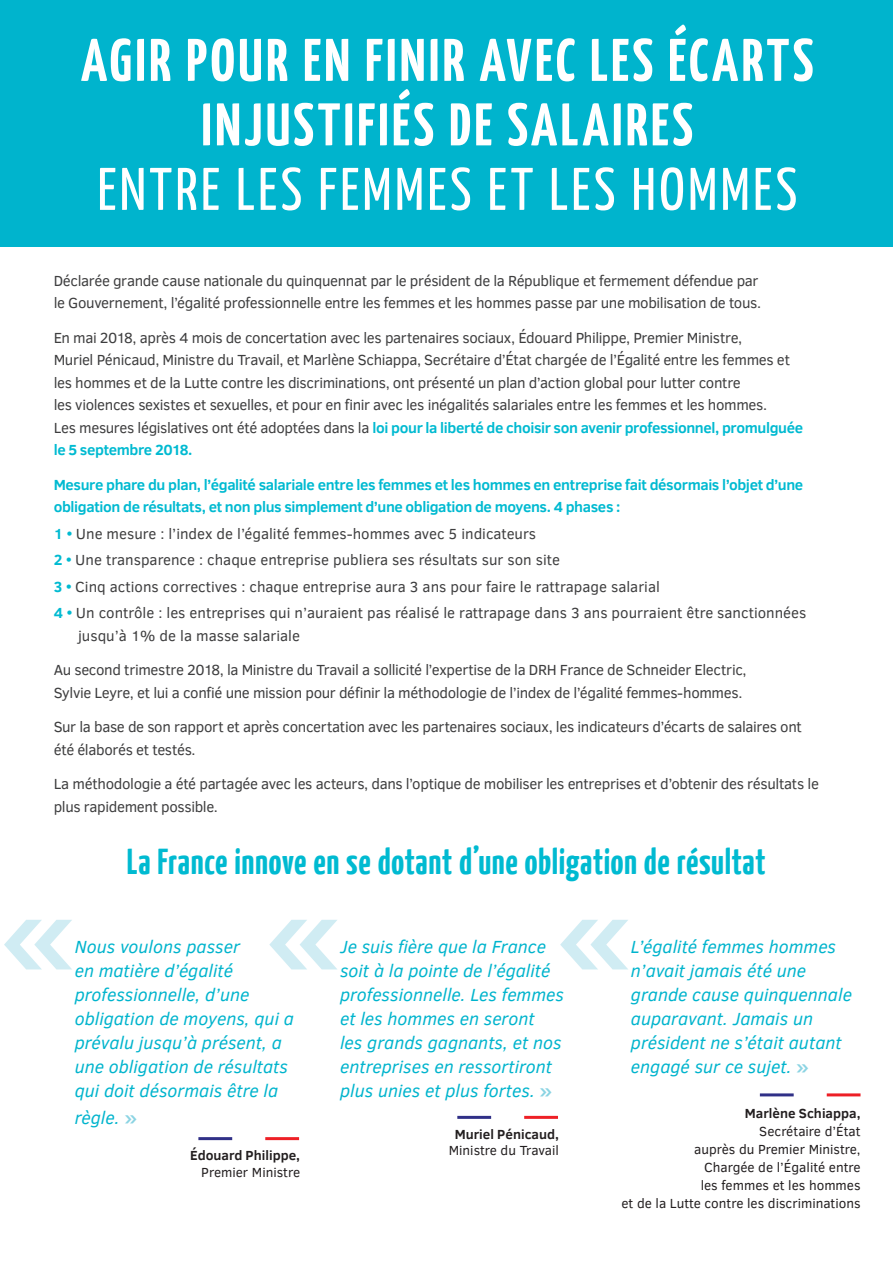
<style>
.page{position:relative;width:893px;height:1263px;background:#fff}
.page>*{position:absolute;margin:0;border:0;box-sizing:border-box;transform-origin:0 0}
.t1{font:700 108px "Clear Sans";color:#d0ecf3}
.t2{font:700 60px/64.5px "Yanone Kaffeesatz";letter-spacing:.055em;color:#fff;text-align:center}
.t3{font:60px "Yanone Kaffeesatz";letter-spacing:.055em;color:#fff}
.t4{font:700 36px "Yanone Kaffeesatz";letter-spacing:.015em;color:#00bad1}
.t5{font:italic 18px/24px "Clear Sans";color:#00b4cd}
.t6{font:15px/22.5px "Clear Sans";letter-spacing:-.02em;color:#3e3e3f}
.t7{font:15px/26.5px "Clear Sans";color:#3e3e3f}
.t8{font:700 15px/22.5px "Clear Sans";letter-spacing:-.025em;color:#00bad1}
.t9{font:13.5px/18px "Clear Sans";color:#231f20;text-align:right}
.t10{font:700 13.5px "Clear Sans";color:#231f20}
.s1{font-weight:700;color:#00bad1}
.s2{font-weight:700;font-style:normal;color:#8bd4e3}
</style>
<div class="page">
<div style="left:0;top:0;width:893px;height:247px;background:#00b4cd"></div>
<hr style="left:198px;top:1137px;width:34px;height:3px;background:#303087">
<hr style="left:265px;top:1137px;width:34px;height:3px;background:#ee2026">
<hr style="left:760px;top:1093px;width:34px;height:3px;background:#303087">
<hr style="left:827px;top:1093px;width:33px;height:3px;background:#ed1f26">
<hr style="left:457px;top:1116px;width:34px;height:3px;background:#303087">
<hr style="left:524px;top:1116px;width:34px;height:3px;background:#ee2026">
<h2 class="t2" style="left:81px;top:27px;width:734px">AGIR POUR EN FINIR AVEC LES ÉCARTS<br>INJUSTIFIÉS DE SALAIRES</h2>
<h2 class="t3" style="left:97px;top:152px;width:701px">ENTRE LES FEMMES ET LES HOMMES</h2>
<p class="t6" style="left:54px;top:269px;width:709px">Déclarée grande cause nationale du quinquennat par le président de la République et fermement défendue par le Gouvernement, l’égalité professionnelle entre les femmes et les hommes passe par une mobilisation de tous.</p>
<p class="t6" style="left:54px;top:326px;width:751px">En mai 2018, après 4 mois de concertation avec les partenaires sociaux, Édouard Philippe, Premier Ministre,<br>Muriel Pénicaud, Ministre du Travail, et Marlène Schiappa, Secrétaire d’État chargée de l’Égalité entre les femmes et les hommes et de la Lutte contre les discriminations, ont présenté un plan d’action global pour lutter contre<br>les violences sexistes et sexuelles, et pour en finir avec les inégalités salariales entre les femmes et les hommes.<br>Les mesures législatives ont été adoptées dans la <span class="s1">loi pour la liberté de choisir son avenir professionnel, promulguée le 5 septembre 2018.</span></p>
<p class="t8" style="left:54px;top:473px;width:751px">Mesure phare du plan, l’égalité salariale entre les femmes et les hommes en entreprise fait désormais l’objet d’une obligation de résultats, et non plus simplement d’une obligation de moyens. 4 phases :</p>
<p class="t7" style="left:54px;top:520px;width:754px"><span class="s1">1 •</span> Une mesure : l’index de l’égalité femmes-hommes avec 5 indicateurs<br><span class="s1">2 •</span> Une transparence : chaque entreprise publiera ses résultats sur son site<br><span class="s1">3 •</span> Cinq actions correctives : chaque entreprise aura 3 ans pour faire le rattrapage salarial<br><span class="s1">4 •</span> Un contrôle : les entreprises qui n’auraient pas réalisé le rattrapage dans 3 ans pourraient être sanctionnées</p>
<p class="t7" style="left:78px;top:622px;width:224px">jusqu’à 1% de la masse salariale</p>
<p class="t6" style="left:54px;top:659px;width:694px">Au second trimestre 2018, la Ministre du Travail a sollicité l’expertise de la DRH France de Schneider Electric,<br>Sylvie Leyre, et lui a confié une mission pour définir la méthodologie de l’index de l’égalité femmes-hommes.</p>
<p class="t6" style="left:54px;top:716px;width:750px">Sur la base de son rapport et après concertation avec les partenaires sociaux, les indicateurs d’écarts de salaires ont été élaborés et testés.</p>
<p class="t6" style="left:54px;top:773px;width:767px">La méthodologie a été partagée avec les acteurs, dans l’optique de mobiliser les entreprises et d’obtenir des résultats le plus rapidement possible.</p>
<h3 class="t4" style="left:127px;top:839px;width:640px">La France innove en se dotant d’une obligation de résultat</h3>
<h1 class="t1" style="left:1px;top:856px;width:77px">«</h1>
<h1 class="t1" style="left:266px;top:856px;width:77px">«</h1>
<h1 class="t1" style="left:557px;top:856px;width:77px">«</h1>
<p class="t5" style="left:340px;top:934px;width:225px">Je suis fière que la France soit à la pointe de l’égalité professionnelle. Les femmes et les hommes en seront<br>les grands gagnants, et nos entreprises en ressortiront plus unies et plus fortes. <span class="s2">»</span></p>
<p class="t5" style="left:631px;top:934px;width:223px">L’égalité femmes hommes n’avait jamais été une grande cause quinquennale auparavant. Jamais un président ne s’était autant engagé sur ce sujet. <span class="s2">»</span></p>
<p class="t5" style="left:75px;top:934px;width:221px">Nous voulons passer<br>en matière d’égalité professionnelle, d’une obligation de moyens, qui a prévalu jusqu’à présent, a une obligation de résultats qui doit désormais être la</p>
<p class="t5" style="left:75px;top:1105px;width:64px">règle. <span class="s2">»</span></p>
<p class="t10" style="left:745px;top:1103px;width:117px">Marlène Schiappa,</p>
<p class="t9" style="left:621px;top:1122px;width:241px">Secrétaire d’État<br>auprès du Premier Ministre,<br>Chargée de l’Égalité entre<br>les femmes et les hommes<br>et de la Lutte contre les discriminations</p>
<p class="t10" style="left:455px;top:1124px;width:106px">Muriel Pénicaud,</p>
<p class="t9" style="left:449px;top:1141px;width:112px">Ministre du Travail</p>
<p class="t10" style="left:190px;top:1146px;width:111px">Édouard Philippe,</p>
<p class="t9" style="left:201px;top:1163px;width:100px">Premier Ministre</p>
</div>
